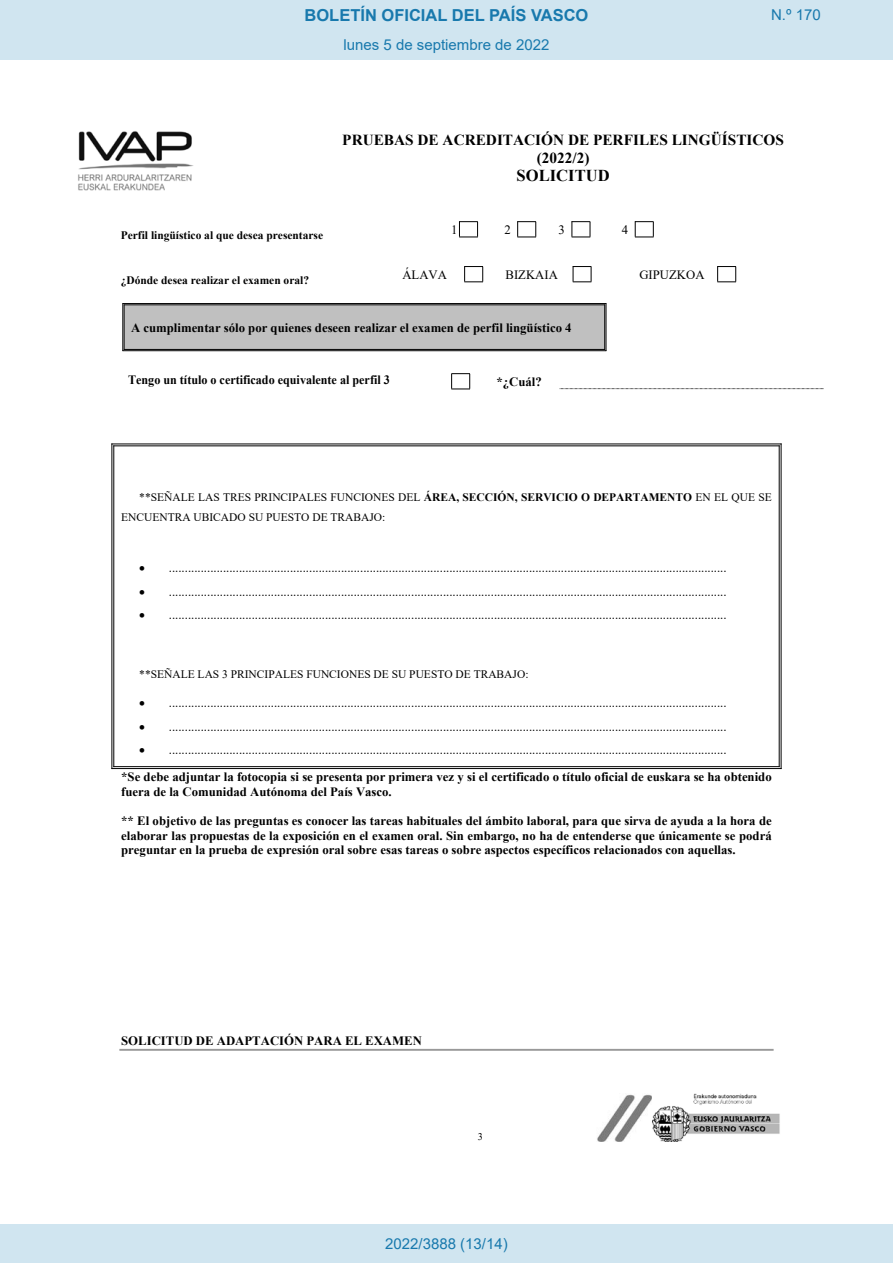
<style>
.page{position:relative;width:893px;height:1263px;background:#fff}
.page>*{position:absolute;margin:0;border:0;box-sizing:border-box;transform-origin:0 0}
.t1{font:700 16.5px "Arial";color:#1879ad}
.t2{font:700 16.5px "Times New Roman";color:#000}
.t3{font:700 15.3px/17.5px "Times New Roman";color:#000;text-align:center}
.Paginacion_Centro{font:15px "Arial";color:#1879ad}
.t4{font:12.75px/26.7px "Times New Roman";color:#000}
.t5{font:700 12.75px/14.7px "Times New Roman";color:#000;text-align:justify}
.t6{font:700 12.75px "Times New Roman";color:#000;scale:.95 1}
.t7{font:11.4px/19.8px "Times New Roman";color:#000}
.t8{font:700 11.4px "Times New Roman";color:#000}
.t9{font:10.2px "Times New Roman";color:#000}
.s1{font-weight:700}
</style>
<div class="page">
<img style="left:78px;top:131px;width:116px;height:59px">
<img style="left:597px;top:1093px;width:183px;height:49px">
<svg style="left:459px;top:221px;width:19px;height:17px"></svg>
<svg style="left:517px;top:221px;width:19px;height:17px"></svg>
<svg style="left:572px;top:221px;width:19px;height:17px"></svg>
<svg style="left:635px;top:221px;width:19px;height:17px"></svg>
<svg style="left:464px;top:266px;width:19px;height:16px"></svg>
<svg style="left:573px;top:266px;width:19px;height:16px"></svg>
<svg style="left:717px;top:266px;width:19px;height:16px"></svg>
<div style="left:124px;top:305px;width:480px;height:44px;background:#c0c0c0"></div>
<hr style="left:122px;top:303px;width:1px;height:48px;background:#000">
<hr style="left:124px;top:304px;width:1px;height:46px;background:#000">
<hr style="left:606px;top:303px;width:1px;height:48px;background:#000">
<hr style="left:604px;top:304px;width:1px;height:46px;background:#000">
<hr style="left:122px;top:303px;width:484px;height:1px;background:#000">
<hr style="left:124px;top:304px;width:481px;height:1px;background:#000">
<hr style="left:122px;top:350px;width:484px;height:1px;background:#000">
<hr style="left:124px;top:349px;width:481px;height:1px;background:#000">
<svg style="left:451px;top:373px;width:19px;height:17px"></svg>
<svg style="left:560px;top:388px;width:264px;height:1px"></svg>
<hr style="left:111px;top:443px;width:1px;height:326px;background:#000">
<hr style="left:113px;top:445px;width:1px;height:322px;background:#000">
<hr style="left:781px;top:443px;width:1px;height:326px;background:#000">
<hr style="left:779px;top:445px;width:1px;height:322px;background:#000">
<hr style="left:111px;top:443px;width:671px;height:1px;background:#000">
<hr style="left:113px;top:445px;width:667px;height:1px;background:#000">
<hr style="left:111px;top:768px;width:671px;height:1px;background:#000">
<hr style="left:113px;top:766px;width:667px;height:1px;background:#000">
<hr style="left:119px;top:1049px;width:655px;height:2px;background:#999">
<div style="left:0;top:0;width:893px;height:60px;background:#d0e5f0"></div>
<div style="left:0;top:1225px;width:893px;height:38px;background:#d0e5f0"></div>
<p class="t1" style="left:305px;top:3px;width:285px">BOLETÍN OFICIAL DEL PAÍS VASCO</p>
<p class="Paginacion_Centro" style="left:771px;top:5px;width:51px">N.º 170</p>
<p class="Paginacion_Centro" style="left:343px;top:35px;width:207px">lunes 5 de septiembre de 2022</p>
<p class="t8" style="left:121px;top:227px;width:204px">Perfil lingüístico al que desea presentarse</p>
<p class="t8" style="left:121px;top:272px;width:190px">¿Dónde desea realizar el examen oral?</p>
<p class="t3" style="left:342px;top:131px;width:443px">PRUEBAS DE ACREDITACIÓN DE PERFILES LINGÜÍSTICOS (2022/2)</p>
<p class="t2" style="left:517px;top:164px;width:95px">SOLICITUD</p>
<p class="t4" style="left:451px;top:216px;width:8px">1</p>
<p class="t4" style="left:504px;top:216px;width:8px">2</p>
<p class="t4" style="left:559px;top:216px;width:8px">3</p>
<p class="t4" style="left:622px;top:216px;width:8px">4</p>
<p class="t4" style="left:402px;top:261px;width:46px">ÁLAVA</p>
<p class="t4" style="left:506px;top:261px;width:54px">BIZKAIA</p>
<p class="t4" style="left:639px;top:261px;width:67px">GIPUZKOA</p>
<p class="t5" style="left:131px;top:320px;width:442px">A cumplimentar sólo por quienes deseen realizar el examen de perfil lingüístico 4</p>
<p class="t6" style="left:128px;top:370px;width:277px">Tengo un título o certificado equivalente al perfil 3</p>
<p class="t5" style="left:496px;top:374px;width:47px">*¿Cuál?</p>
<p class="t7" style="left:121px;top:487px;width:652px;text-indent:18px">**SEÑALE LAS TRES PRINCIPALES FUNCIONES DEL <span class="s1">ÁREA, SECCIÓN, SERVICIO O DEPARTAMENTO</span> EN EL QUE SE<br>ENCUENTRA UBICADO SU PUESTO DE TRABAJO:</p>
<p class="t4" style="left:139px;top:554px;width:589px">• ...............................................................................................................................................................................</p>
<p class="t4" style="left:139px;top:578px;width:589px">• ...............................................................................................................................................................................</p>
<p class="t4" style="left:139px;top:601px;width:589px">• ...............................................................................................................................................................................</p>
<p class="t7" style="left:139px;top:664px;width:391px">**SEÑALE LAS 3 PRINCIPALES FUNCIONES DE SU PUESTO DE TRABAJO:</p>
<p class="t4" style="left:139px;top:689px;width:589px">• ...............................................................................................................................................................................</p>
<p class="t4" style="left:139px;top:713px;width:589px">• ...............................................................................................................................................................................</p>
<p class="t4" style="left:121px;top:736px;width:652px;text-indent:18px">• ...............................................................................................................................................................................<br><span class="s1">*Se debe adjuntar la fotocopia si se presenta por primera vez y si el certificado o título oficial de euskara se ha obtenido</span></p>
<p class="t5" style="left:121px;top:784px;width:272px">fuera de la Comunidad Autónoma del País Vasco.</p>
<p class="t5" style="left:121px;top:813px;width:652px">** El objetivo de las preguntas es conocer las tareas habituales del ámbito laboral, para que sirva de ayuda a la hora de elaborar las propuestas de la exposición en el examen oral. Sin embargo, no ha de entenderse que únicamente se podrá preguntar en la prueba de expresión oral sobre esas tareas o sobre aspectos específicos relacionados con aquellas.</p>
<p class="t5" style="left:121px;top:1033px;width:302px">SOLICITUD DE ADAPTACIÓN PARA EL EXAMEN</p>
<p class="t9" style="left:478px;top:1129px;width:7px">3</p>
<p class="Paginacion_Centro" style="left:385px;top:1234px;width:124px">2022/3888 (13/14)</p>
</div>
